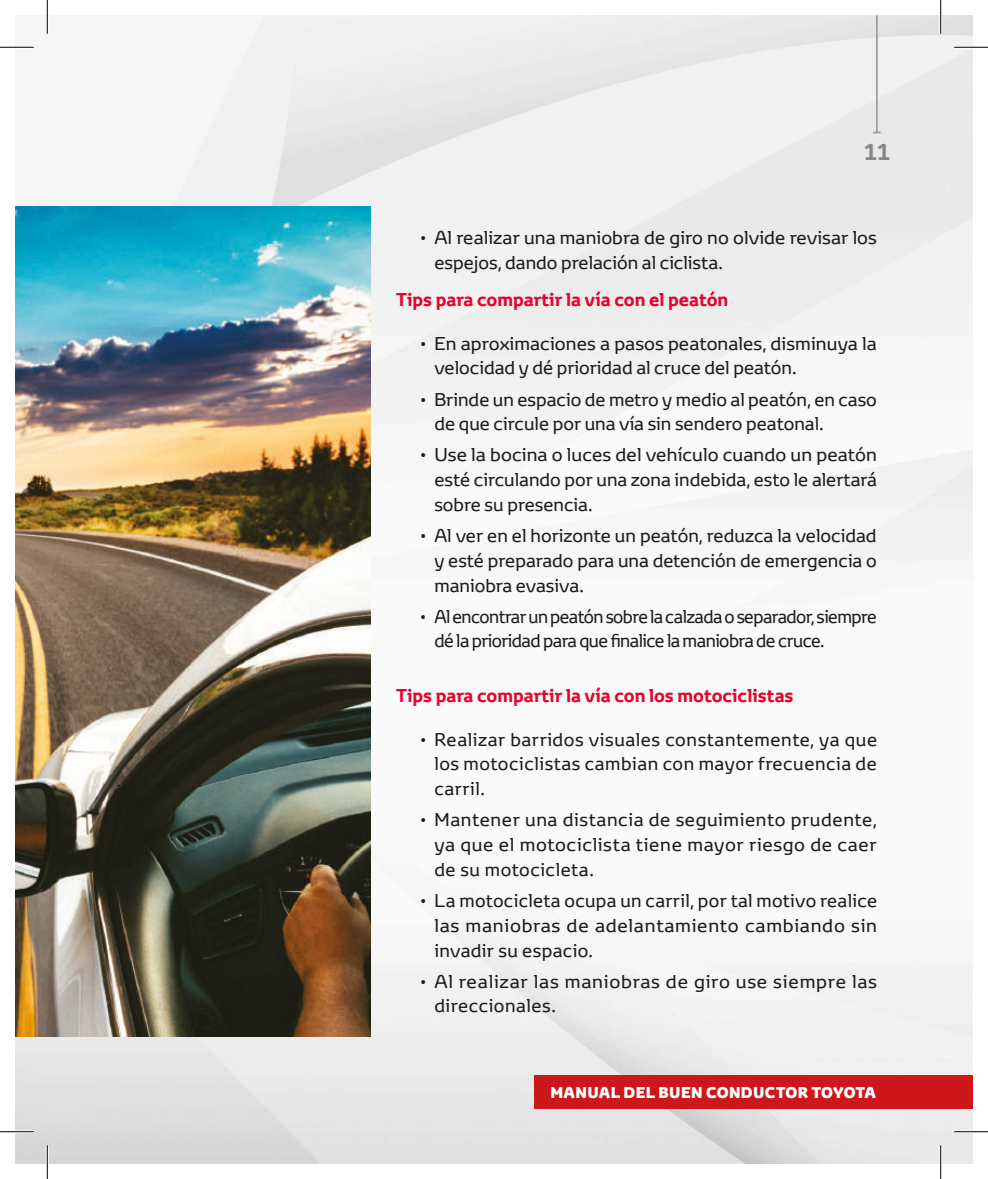
<style>
.page{position:relative;width:988px;height:1179px;background:#fff}
.page>*{position:absolute;margin:0;border:0;box-sizing:border-box;transform-origin:0 0}
.t1{font:700 22.5px "Toyota Display";color:#878787}
.t2{font:18px/24.8px "Toyota Display";color:#1d1d1b;text-align:justify}
.t3{font:18px/24.8px "Toyota Display";letter-spacing:-.03em;color:#1d1d1b;scale:.96 1}
.t4{font:700 18px "Toyota Display";color:#e4042e}
.t5{font:18px/24.8px "Toyota Display";letter-spacing:.04em;color:#1d1d1b}
.t6{font:800 15.3px "Toyota Display";letter-spacing:.025em;color:#fff}
</style>
<div class="page">
<img style="left:15px;top:15px;width:957px;height:1148px">
<div style="left:533px;top:1075px;width:439px;height:33px;background:#cd171a"></div>
<hr style="left:876px;top:15px;width:1px;height:118px;background:#9b9b9a">
<img style="left:15px;top:207px;width:355px;height:829px">
<hr style="left:0;top:46px;width:34px;height:3px;background:#fff">
<hr style="left:954px;top:46px;width:33px;height:3px;background:#fff">
<hr style="left:0;top:1130px;width:34px;height:3px;background:#fff">
<hr style="left:954px;top:1130px;width:33px;height:3px;background:#fff">
<hr style="left:46px;top:0;width:3px;height:34px;background:#fff">
<hr style="left:46px;top:1145px;width:3px;height:34px;background:#fff">
<hr style="left:939px;top:0;width:3px;height:34px;background:#fff">
<hr style="left:939px;top:1145px;width:3px;height:34px;background:#fff">
<hr style="left:0;top:47px;width:34px;height:1px;background:#000">
<hr style="left:954px;top:47px;width:33px;height:1px;background:#000">
<hr style="left:0;top:1131px;width:34px;height:1px;background:#000">
<hr style="left:954px;top:1131px;width:33px;height:1px;background:#000">
<hr style="left:47px;top:0;width:1px;height:34px;background:#000">
<hr style="left:47px;top:1145px;width:1px;height:34px;background:#000">
<hr style="left:940px;top:0;width:1px;height:34px;background:#000">
<hr style="left:940px;top:1145px;width:1px;height:34px;background:#000">
<p class="t1" style="left:863px;top:136px;width:28px">11</p>
<p class="t2" style="left:434px;top:225px;width:444px;text-indent:-16px">• Al realizar una maniobra de giro no olvide revisar los espejos, dando prelación al ciclista.</p>
<p class="t4" style="left:396px;top:287px;width:333px">Tips para compartir la vía con el peatón</p>
<p class="t2" style="left:434px;top:330px;width:444px;text-indent:-16px">• En aproximaciones a pasos peatonales, disminuya la velocidad y dé prioridad al cruce del peatón.</p>
<p class="t2" style="left:434px;top:386px;width:444px;text-indent:-16px">• Brinde un espacio de metro y medio al peatón, en caso de que circule por una vía sin sendero peatonal.</p>
<p class="t2" style="left:434px;top:442px;width:444px;text-indent:-16px">• Use la bocina o luces del vehículo cuando un peatón esté circulando por una zona indebida, esto le alertará sobre su presencia.</p>
<p class="t2" style="left:434px;top:523px;width:444px;text-indent:-16px">• Al ver en el horizonte un peatón, reduzca la velocidad y esté preparado para una detención de emergencia o maniobra evasiva.</p>
<p class="t3" style="left:434px;top:603px;width:462px;text-indent:-16px">• Al encontrar un peatón sobre la calzada o separador, siempre dé la prioridad para que finalice la maniobra de cruce.</p>
<p class="t4" style="left:396px;top:683px;width:399px">Tips para compartir la vía con los motociclistas</p>
<p class="t2" style="left:434px;top:726px;width:444px;text-indent:-16px">• Realizar barridos visuales constantemente, ya que los motociclistas cambian con mayor frecuencia de carril.</p>
<p class="t2" style="left:434px;top:807px;width:444px;text-indent:-16px">• Mantener una distancia de seguimiento prudente, ya que el motociclista tiene mayor riesgo de caer de su motocicleta.</p>
<p class="t2" style="left:434px;top:888px;width:444px;text-indent:-16px">• La motocicleta ocupa un carril, por tal motivo realice las maniobras de adelantamiento cambiando sin invadir su espacio.</p>
<p class="t5" style="left:434px;top:968px;width:444px;text-indent:-16px">• Al realizar las maniobras de giro use siempre las direccionales.</p>
<p class="t6" style="left:550px;top:1081px;width:327px">MANUAL DEL BUEN CONDUCTOR TOYOTA</p>
</div>
